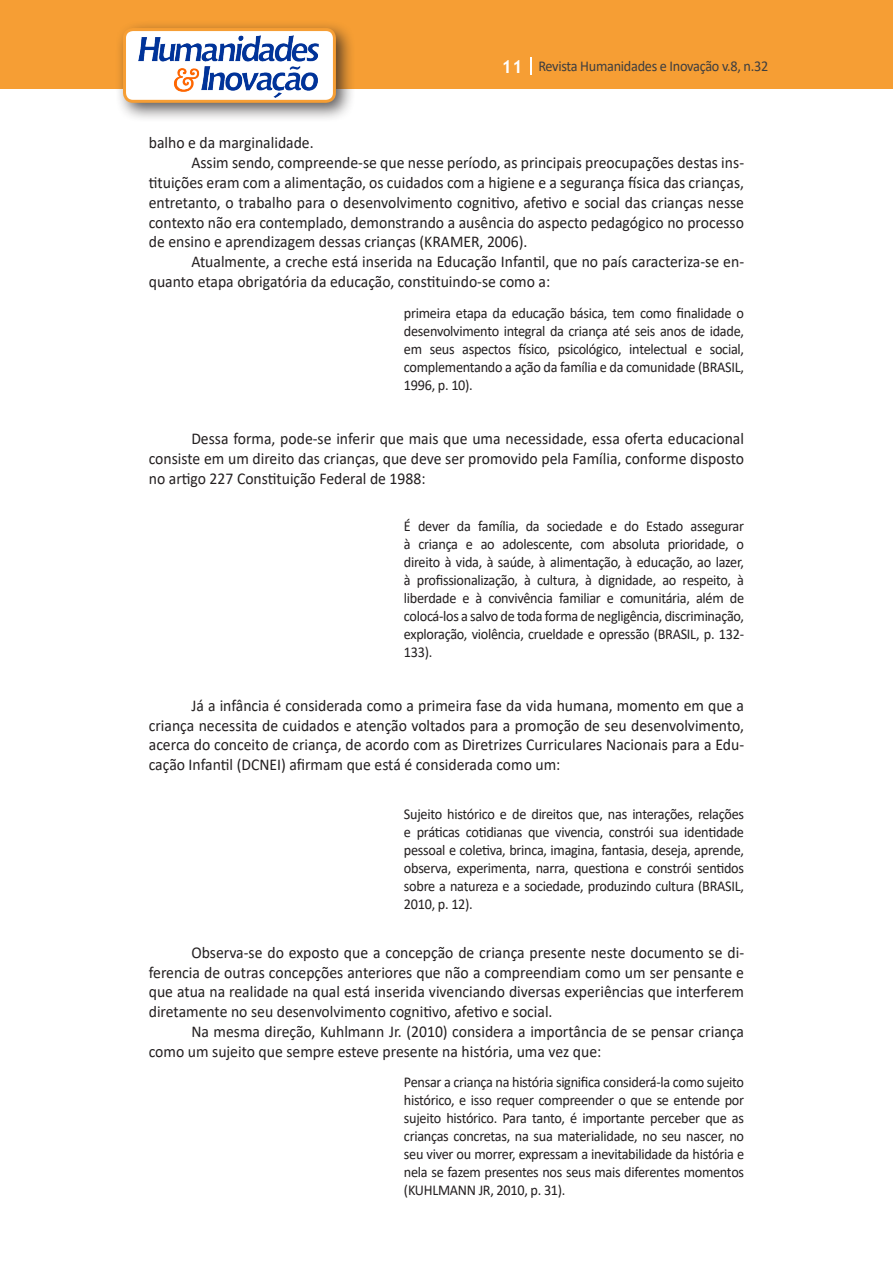
<style>
.page{position:relative;width:893px;height:1263px;background:#fff}
.page>*{position:absolute;margin:0;border:0;box-sizing:border-box;transform-origin:0 0}
.Texto{font:16.5px/19.8px "Calibri";color:#231f20;text-align:justify;scale:.95 1}
.citacao{font:15px/18px "Calibri";letter-spacing:-.02em;color:#231f20;text-align:justify;scale:.95 1}
.t1{font:15px "Calibri";letter-spacing:-.02em;color:#3e3e3f;scale:.95 1}
.s1{font-family:"Trebuchet MS";font-weight:700;font-size:18px;color:#fff}
</style>
<div class="page">
<div style="left:0;top:0;width:893px;height:88px;background:#f69e34"></div>
<svg style="left:530px;top:57px;width:2px;height:18px"></svg>
<div style="left:115px;top:20px;width:241px;height:103px;background:#231f20;opacity:.75"></div>
<div style="left:125px;top:30px;width:209px;height:71px;background:#fff;border-radius:9px"></div>
<img style="left:138px;top:35px;width:181px;height:62px">
<div style="left:123px;top:28px;width:213px;height:75px;border:3px solid #f69e34;border-radius:9px"></div>
<p class="t1" style="left:501px;top:56px;width:282px"><span class="s1">11</span> Revista Humanidades e Inovação v.8, n.32</p>
<p class="Texto" style="left:149px;top:133px;width:175px">balho e da marginalidade.</p>
<p class="Texto" style="left:149px;top:152px;width:628px;text-indent:43px">Assim sendo, compreende-se que nesse período, as principais preocupações destas ins&shy;tituições eram com a alimentação, os cuidados com a higiene e a segurança física das crianças, entretanto, o trabalho para o desenvolvimento cognitivo, afetivo e social das crianças nesse contexto não era contemplado, demonstrando a ausência do aspecto pedagógico no processo de ensino e aprendizagem dessas crianças (KRAMER, 2006).</p>
<p class="Texto" style="left:149px;top:251px;width:628px;text-indent:43px">Atualmente, a creche está inserida na Educação Infantil, que no país caracteriza-se en&shy;quanto etapa obrigatória da educação, constituindo-se como a:</p>
<p class="citacao" style="left:404px;top:303px;width:359px">primeira etapa da educação básica, tem como finalidade o desenvolvimento integral da criança até seis anos de idade, em seus aspectos físico, psicológico, intelectual e social, complementando a ação da família e da comunidade (BRASIL, 1996, p. 10).</p>
<p class="Texto" style="left:149px;top:428px;width:628px;text-indent:43px">Dessa forma, pode-se inferir que mais que uma necessidade, essa oferta educacional consiste em um direito das crianças, que deve ser promovido pela Família, conforme disposto no artigo 227 Constituição Federal de 1988:</p>
<p class="citacao" style="left:404px;top:516px;width:360px">É dever da família, da sociedade e do Estado assegurar à criança e ao adolescente, com absoluta prioridade, o direito à vida, à saúde, à alimentação, à educação, ao lazer, à profissionalização, à cultura, à dignidade, ao respeito, à liberdade e à convivência familiar e comunitária, além de colocá-los a salvo de toda forma de negligência, discriminação, exploração, violência, crueldade e opressão (BRASIL, p. 132- 133).</p>
<p class="Texto" style="left:149px;top:695px;width:628px;text-indent:43px">Já a infância é considerada como a primeira fase da vida humana, momento em que a criança necessita de cuidados e atenção voltados para a promoção de seu desenvolvimento, acerca do conceito de criança, de acordo com as Diretrizes Curriculares Nacionais para a Edu&shy;cação Infantil (DCNEI) afirmam que está é considerada como um:</p>
<p class="citacao" style="left:404px;top:804px;width:360px">Sujeito histórico e de direitos que, nas interações, relações e práticas cotidianas que vivencia, constrói sua identidade pessoal e coletiva, brinca, imagina, fantasia, deseja, aprende, observa, experimenta, narra, questiona e constrói sentidos sobre a natureza e a sociedade, produzindo cultura (BRASIL, 2010, p. 12).</p>
<p class="Texto" style="left:149px;top:942px;width:628px;text-indent:43px">Observa-se do exposto que a concepção de criança presente neste documento se di&shy;ferencia de outras concepções anteriores que não a compreendiam como um ser pensante e que atua na realidade na qual está inserida vivenciando diversas experiências que interferem diretamente no seu desenvolvimento cognitivo, afetivo e social.</p>
<p class="Texto" style="left:149px;top:1021px;width:628px;text-indent:43px">Na mesma direção, Kuhlmann Jr. (2010) considera a importância de se pensar criança como um sujeito que sempre esteve presente na história, uma vez que:</p>
<p class="citacao" style="left:404px;top:1073px;width:360px">Pensar a criança na história significa considerá-la como sujeito histórico, e isso requer compreender o que se entende por sujeito histórico. Para tanto, é importante perceber que as crianças concretas, na sua materialidade, no seu nascer, no seu viver ou morrer, expressam a inevitabilidade da história e nela se fazem presentes nos seus mais diferentes momentos (KUHLMANN JR, 2010, p. 31).</p>
</div>
